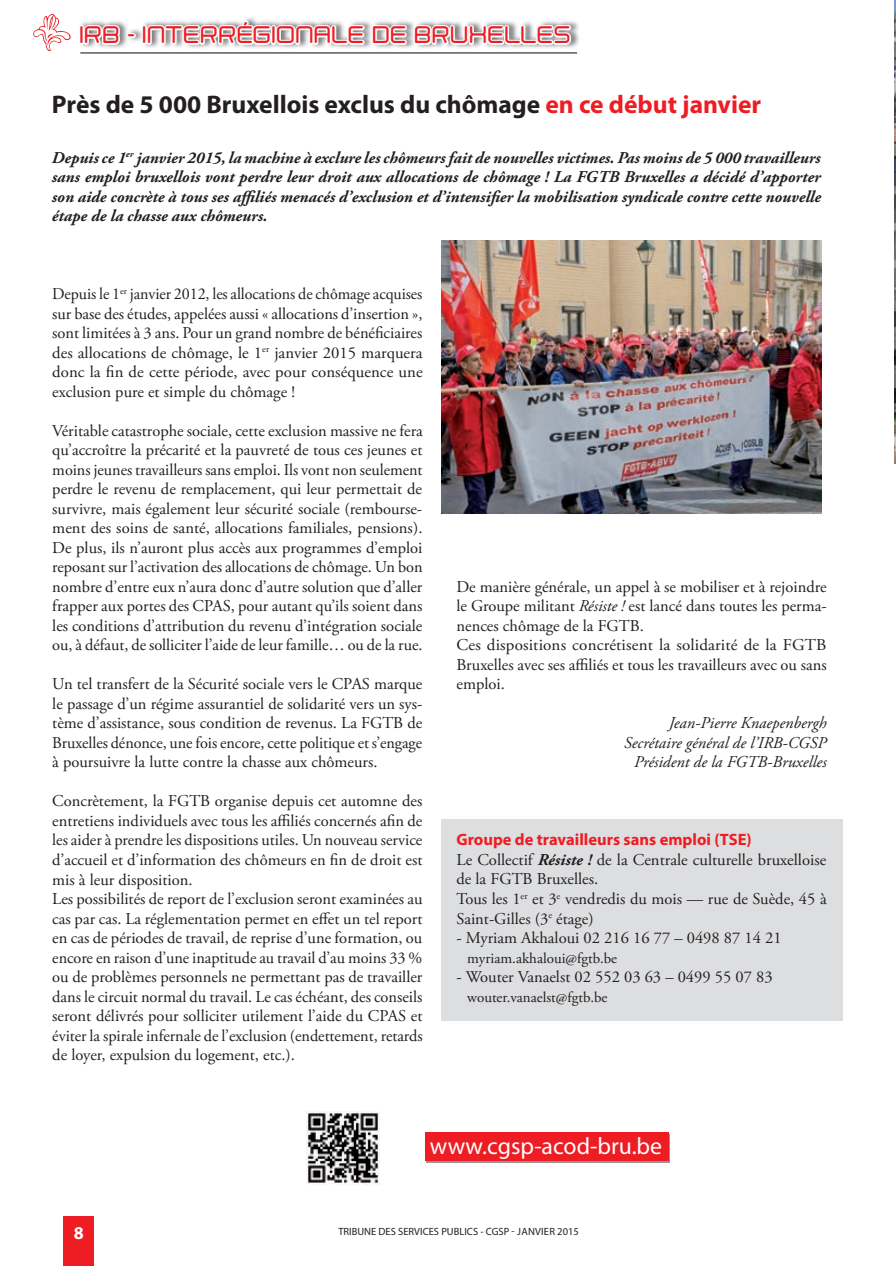
<style>
.page{position:relative;width:896px;height:1266px;background:#fff}
.page>*{position:absolute;margin:0;border:0;box-sizing:border-box;transform-origin:0 0}
.t1{font:700 25.5px "Myriad Pro";color:#231f20}
.t2{font:23.85px "Myriad Pro";color:#fff}
.t3{font:500 21px "Neogrey";color:#ee1d23}
.t4{font:700 18px "Myriad Pro";color:#fff}
.t5{font:16.5px/19.5px "Adobe Garamond Pro";color:#231f20;text-align:justify}
.t6{font:italic 700 16.5px/19.5px "Adobe Garamond Pro";color:#231f20;text-align:justify}
.t7{font:italic 16.5px/19.5px "Adobe Garamond Pro";color:#231f20;text-align:right}
.t8{font:700 16.5px "Myriad Pro";color:#ee1d23}
.t9{font:15px "Adobe Garamond Pro";color:#231f20}
.t10{font:10.5px "Myriad Pro";color:#231f20}
.s1{color:#ee1d23}
.s2{font-style:italic}
.s3{font-weight:700;font-style:italic}
</style>
<div class="page">
<img style="left:894px;top:2px;width:1px;height:461px">
<div style="left:441px;top:819px;width:401px;height:202px;background:#dddee0"></div>
<div style="left:64px;top:1216px;width:30px;height:49px;background:#ee1d23"></div>
<div style="left:426px;top:1134px;width:244px;height:28px;background:#ee1d23"></div>
<div style="left:425px;top:1132px;width:243px;height:28px;background:#ee1d23"></div>
<img style="left:81px;top:17px;width:498px;height:31px">
<div style="left:79px;top:25px;width:5px;height:20px;border:3px solid #fff"></div>
<svg style="left:82px;top:24px;width:39px;height:23px"></svg>
<div style="left:127px;top:33px;width:9px;height:5px;border:3px solid #fff"></div>
<div style="left:142px;top:25px;width:5px;height:20px;border:3px solid #fff"></div>
<svg style="left:145px;top:18px;width:427px;height:29px"></svg>
<hr style="left:80px;top:52px;width:497px;height:2px;background:#5a5a5d">
<svg style="left:33px;top:14px;width:38px;height:37px"></svg>
<img style="left:306px;top:1111px;width:73px;height:73px">
<img style="left:441px;top:241px;width:379px;height:273px">
<p class="t3" style="left:80px;top:22px;width:493px">IRB - INTERRÉGIONALE DE BRUXELLES</p>
<h1 class="t1" style="left:52px;top:91px;width:710px">Près de 5 000 Bruxellois exclus du chômage <span class="s1">en ce début janvier</span></h1>
<p class="t6" style="left:52px;top:148px;width:770px">Depuis ce 1<sup>er</sup> janvier 2015, la machine à exclure les chômeurs fait de nouvelles victimes. Pas moins de 5 000 travailleurs sans emploi bruxellois vont perdre leur droit aux allocations de chômage ! La FGTB Bruxelles a décidé d’apporter son aide concrète à tous ses affiliés menacés d’exclusion et d’intensifier la mobilisation syndicale contre cette nouvelle étape de la chasse aux chômeurs.</p>
<p class="t5" style="left:52px;top:285px;width:372px">Depuis le 1<sup>er</sup> janvier 2012, les allocations de chômage acquises sur base des études, appelées aussi « allocations d’insertion », sont limitées à 3 ans. Pour un grand nombre de bénéficiaires des allocations de chômage, le 1<sup>er</sup> janvier 2015 marquera donc la fin de cette période, avec pour conséquence une exclusion pure et simple du chômage !</p>
<p class="t5" style="left:52px;top:421px;width:372px">Véritable catastrophe sociale, cette exclusion massive ne fera qu’accroître la précarité et la pauvreté de tous ces jeunes et moins jeunes travailleurs sans emploi. Ils vont non seulement perdre le revenu de remplacement, qui leur permettait de survivre, mais également leur sécurité sociale (rembourse&shy;ment des soins de santé, allocations familiales, pensions).<br>De plus, ils n’auront plus accès aux programmes d’emploi reposant sur l’activation des allocations de chômage. Un bon nombre d’entre eux n’aura donc d’autre solution que d’aller frapper aux portes des CPAS, pour autant qu’ils soient dans les conditions d’attribution du revenu d’intégration sociale ou, à défaut, de solliciter l’aide de leur famille… ou de la rue.</p>
<p class="t5" style="left:52px;top:675px;width:371px">Un tel transfert de la Sécurité sociale vers le CPAS marque le passage d’un régime assurantiel de solidarité vers un sys&shy;tème d’assistance, sous condition de revenus. La FGTB de Bruxelles dénonce, une fois encore, cette politique et s’engage à poursuivre la lutte contre la chasse aux chômeurs.</p>
<p class="t5" style="left:52px;top:792px;width:372px;text-align:left">Concrètement, la FGTB organise depuis cet automne des entretiens individuels avec tous les affiliés concernés afin de les aider à prendre les dispositions utiles. Un nouveau service d’accueil et d’information des chômeurs en fin de droit est mis à leur disposition.<br>Les possibilités de report de l’exclusion seront examinées au cas par cas. La réglementation permet en effet un tel report en cas de périodes de travail, de reprise d’une formation, ou encore en raison d’une inaptitude au travail d’au moins 33 % ou de problèmes personnels ne permettant pas de travailler dans le circuit normal du travail. Le cas échéant, des conseils seront délivrés pour solliciter utilement l’aide du CPAS et éviter la spirale infernale de l’exclusion (endettement, retards de loyer, expulsion du logement, etc.).</p>
<p class="t5" style="left:456px;top:577px;width:371px;text-align:left">De manière générale, un appel à se mobiliser et à rejoindre le Groupe militant <span class="s2">Résiste !</span> est lancé dans toutes les perma&shy;nences chômage de la FGTB.<br>Ces dispositions concrétisent la solidarité de la FGTB Bruxelles avec ses affiliés et tous les travailleurs avec ou sans emploi.</p>
<p class="t7" style="left:624px;top:714px;width:204px">Jean-Pierre Knaepenbergh<br>Secrétaire général de l’IRB-CGSP<br>Président de la FGTB-Bruxelles</p>
<p class="t8" style="left:456px;top:830px;width:297px">Groupe de travailleurs sans emploi (TSE)</p>
<p class="t5" style="left:456px;top:850px;width:371px;text-align:left">Le Collectif <span class="s3">Résiste !</span> de la Centrale culturelle bruxelloise de la FGTB Bruxelles.<br>Tous les 1<sup>er</sup> et 3<sup>e</sup> vendredis du mois — rue de Suède, 45 à Saint-Gilles (3<sup>e</sup> étage)</p>
<p class="t5" style="left:456px;top:928px;width:326px">- Myriam Akhaloui 02 216 16 77 – 0498 87 14 21</p>
<p class="t9" style="left:467px;top:948px;width:151px">myriam.akhaloui@fgtb.be</p>
<p class="t5" style="left:456px;top:967px;width:317px">- Wouter Vanaelst 02 552 03 63 – 0499 55 07 83</p>
<p class="t9" style="left:467px;top:987px;width:142px">wouter.vanaelst@fgtb.be</p>
<h2 class="t2" style="left:430px;top:1131px;width:234px">www.cgsp-acod-bru.be</h2>
<p class="t4" style="left:74px;top:1222px;width:11px">8</p>
<p class="t10" style="left:338px;top:1225px;width:242px">TRIBUNE DES SERVICES PUBLICS - CGSP JANVIER 2015</p>
</div>
